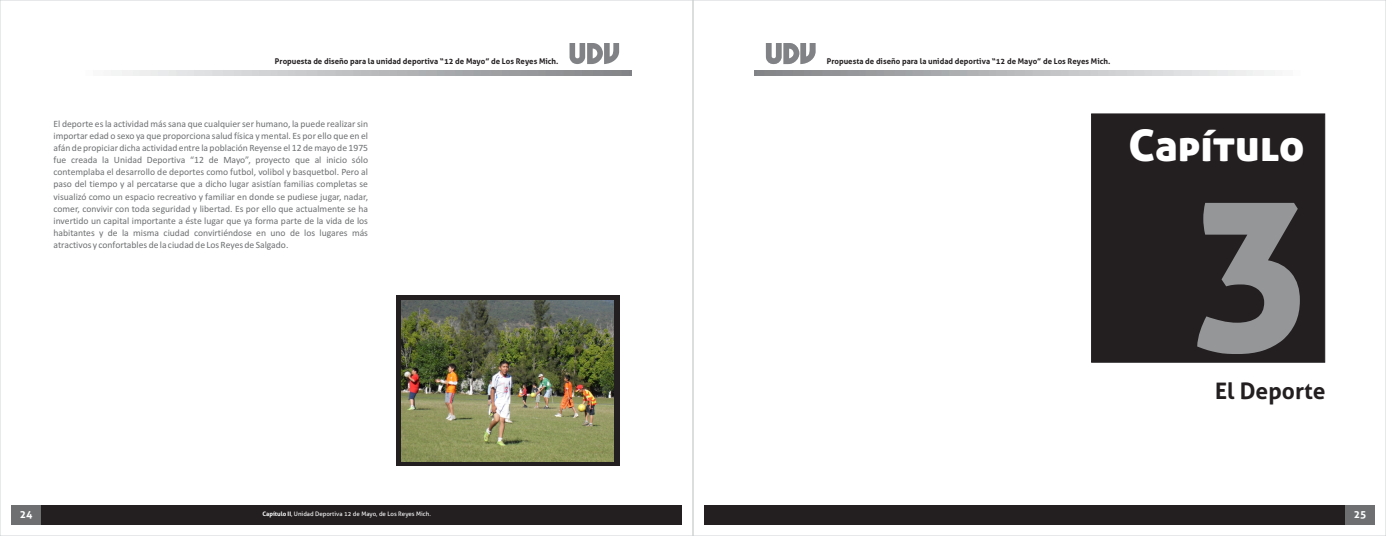
<style>
.page{position:relative;width:1386px;height:536px;background:#fff}
.page>*{position:absolute;margin:0;border:0;box-sizing:border-box;transform-origin:0 0}
.t1{font:210px "Aller Display";color:#949698}
.t2{font:43.75px "Aller Display";color:#fff}
.t3{font:700 22.75px "Aller";color:#231f20}
.t4{font:700 10.5px "Aller";color:#fff}
.t5{font:9.62px/12.1px "Calibri";color:#6d6f71;text-align:justify}
.t6{font:700 7.88px "Aller";color:#231f20}
.t7{font:6.12px "Aller";color:#fff}
.s1{font-weight:700}
</style>
<div class="page">
<div style="left:396px;top:295px;width:223px;height:171px;background:#231f20"></div>
<img style="left:401px;top:300px;width:213px;height:161px">
<div style="left:11px;top:504px;width:671px;height:20px;background:#231f20"></div>
<div style="left:11px;top:504px;width:30px;height:20px;background:#6d6f71"></div>
<svg style="left:570px;top:43px;width:49px;height:21px"></svg>
<div style="left:704px;top:504px;width:671px;height:20px;background:#231f20"></div>
<div style="left:1345px;top:504px;width:30px;height:20px;background:#6d6f71"></div>
<div style="left:1091px;top:113px;width:234px;height:249px;background:#231f20"></div>
<svg style="left:766px;top:43px;width:50px;height:21px"></svg>
<p class="t6" style="left:275px;top:58px;width:285px">Propuesta de diseño para la unidad deportiva “12 de Mayo” de Los Reyes Mich.</p>
<p class="t5" style="left:54px;top:119px;width:316px">El deporte es la actividad más sana que cualquier ser humano, la puede realizar sin importar edad o sexo ya que proporciona salud física y mental. Es por ello que en el afán de propiciar dicha actividad entre la población Reyense el 12 de mayo de 1975 fue creada la Unidad Deportiva “12 de Mayo”, proyecto que al inicio sólo contemplaba el desarrollo de deportes como futbol, volibol y basquetbol. Pero al paso del tiempo y al percatarse que a dicho lugar asistían familias completas se visualizó como un espacio recreativo y familiar en donde se pudiese jugar, nadar, comer, convivir con toda seguridad y libertad. Es por ello que actualmente se ha invertido un capital importante a éste lugar que ya forma parte de la vida de los habitantes y de la misma ciudad convirtiéndose en uno de los lugares más atractivos y confortables de la ciudad de Los Reyes de Salgado.</p>
<p class="t4" style="left:20px;top:510px;width:14px">24</p>
<p class="t7" style="left:262px;top:511px;width:170px"><span class="s1">Capítulo II</span>, Unidad Deportiva 12 de Mayo, de Los Reyes Mich.</p>
<p class="t6" style="left:827px;top:58px;width:285px">Propuesta de diseño para la unidad deportiva “12 de Mayo” de Los Reyes Mich.</p>
<h2 class="t2" style="left:1128px;top:120px;width:178px">Capítulo</h2>
<h1 class="t1" style="left:1195px;top:145px;width:115px">3</h1>
<h3 class="t3" style="left:1215px;top:382px;width:112px">El Deporte</h3>
<p class="t4" style="left:1354px;top:510px;width:14px">25</p>
</div>
